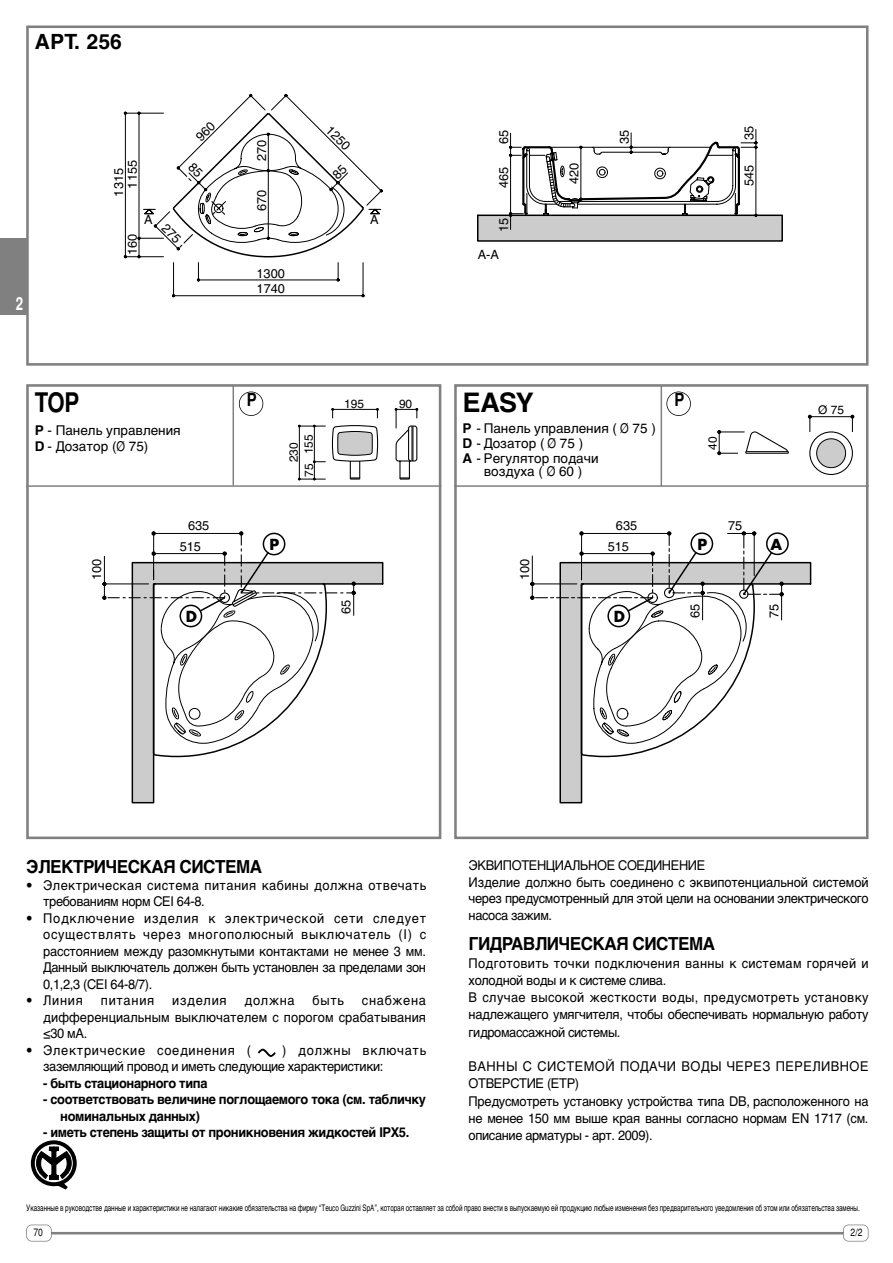
<style>
.page{position:relative;width:893px;height:1263px;background:#fff}
.page>*{position:absolute;margin:0;border:0;box-sizing:border-box;transform-origin:0 0}
.t1{font:700 27px "Helvetica Cyr";color:#000}
.t2{font:700 condensed 27px "Helvetica";color:#000}
.t3{font:700 21px "Helvetica Cyr";letter-spacing:.01em;color:#000}
.t4{font:700 18px "Helvetica Cyr";letter-spacing:-.03em;color:#000;scale:.95 1}
.t5{font:700 condensed 18px "Helvetica";color:#000}
.t6{font:700 condensed 18px "Helvetica";color:#fff;scale:.91 1}
.t7{font:700 14.85px "Futura";color:#000}
.t8{font:13.5px/16.5px "Helvetica Cyr Upright";letter-spacing:-.02em;color:#000;scale:.95 1}
.t9{font:700 13.5px/16.5px "Helvetica Cyr";letter-spacing:-.03em;color:#000;scale:.95 1}
.t10{font:13.5px/15px "Helvetica Cyr Upright";color:#000}
.t11{font:13.5px/16.5px "Helvetica Cyr Upright";letter-spacing:.035em;color:#000;scale:.95 1}
.t12{font:13.5px "Helvetica Cyr Upright";letter-spacing:.055em;color:#000;scale:.95 1}
.t13{font:12.75px/15.8px "Helvetica";color:#000}
.t14{font:11.85px/15.1px "Helvetica";color:#000}
.t15{font:condensed 10.5px "Helvetica";color:#000}
.t16{font:9px "Helvetica Cyr Upright";letter-spacing:-.01em;color:#000;scale:.7 1}
.s1{font-family:"Helvetica Cyr";font-weight:700}
.s2{font-family:"Helvetica";font-stretch:condensed}
</style>
<div class="page">
<div style="left:0;top:238px;width:26px;height:77px;background:#808080"></div>
<hr style="left:39px;top:1232px;width:815px;height:2px;background:#808080">
<div style="left:27px;top:1225px;width:24px;height:16px;background:#fff;border-radius:5px"></div>
<div style="left:26px;top:1225px;width:26px;height:17px;border:2px solid #808080;border-radius:6px"></div>
<div style="left:843px;top:1225px;width:24px;height:16px;background:#fff;border-radius:5px"></div>
<div style="left:843px;top:1225px;width:25px;height:17px;border:2px solid #808080;border-radius:6px"></div>
<div style="left:477px;top:215px;width:306px;height:27px;background:#ccc;border:1px solid #000"></div>
<div style="left:26px;top:26px;width:842px;height:340px;border:3px solid #808080"></div>
<svg style="left:258px;top:1049px;width:18px;height:8px"></svg>
<svg style="left:131px;top:561px;width:253px;height:243px"></svg>
<svg style="left:102px;top:531px;width:254px;height:227px"></svg>
<div style="left:263px;top:533px;width:22px;height:22px;border:1px solid #000;border-radius:50%"></div>
<div style="left:179px;top:605px;width:23px;height:22px;border:1px solid #000;border-radius:50%"></div>
<div style="left:26px;top:384px;width:415px;height:455px;border:3px solid #808080"></div>
<hr style="left:26px;top:485px;width:415px;height:2px;background:#808080">
<svg style="left:559px;top:561px;width:253px;height:243px"></svg>
<svg style="left:530px;top:531px;width:259px;height:227px"></svg>
<div style="left:454px;top:384px;width:414px;height:455px;border:3px solid #808080"></div>
<hr style="left:454px;top:485px;width:414px;height:2px;background:#808080">
<hr style="left:232px;top:385px;width:2px;height:101px;background:#808080">
<hr style="left:660px;top:385px;width:2px;height:101px;background:#808080">
<div style="left:239px;top:392px;width:24px;height:24px;border:2px solid #000;border-radius:50%"></div>
<div style="left:666px;top:392px;width:24px;height:24px;border:2px solid #000;border-radius:50%"></div>
<hr style="left:332px;top:409px;width:45px;height:1px;background:#000">
<hr style="left:314px;top:426px;width:1px;height:53px;background:#000">
<hr style="left:299px;top:426px;width:1px;height:53px;background:#000">
<svg style="left:395px;top:408px;width:23px;height:72px"></svg>
<svg style="left:376px;top:408px;width:2px;height:10px"></svg>
<svg style="left:331px;top:408px;width:3px;height:10px"></svg>
<svg style="left:298px;top:425px;width:27px;height:2px"></svg>
<svg style="left:313px;top:461px;width:12px;height:2px"></svg>
<svg style="left:298px;top:478px;width:27px;height:2px"></svg>
<svg style="left:331px;top:425px;width:47px;height:55px"></svg>
<svg style="left:717px;top:415px;width:137px;height:60px"></svg>
<div style="left:31px;top:1140px;width:46px;height:46px;border:4px solid #000;border-radius:50%"></div>
<svg style="left:35px;top:1147px;width:37px;height:43px"></svg>
<svg style="left:124px;top:94px;width:633px;height:204px"></svg>
<h2 class="t3" style="left:35px;top:34px;width:89px">АРТ. 256</h2>
<h3 class="t6" style="left:16px;top:297px;width:10px">2</h3>
<p class="t13" style="left:126px;top:189px;width:30px;rotate:-90deg">1155</p>
<p class="t13" style="left:112px;top:197px;width:30px;rotate:-90deg">1315</p>
<p class="t13" style="left:144px;top:213px;width:10px">A</p>
<p class="t13" style="left:126px;top:255px;width:23px;rotate:-90deg">160</p>
<h1 class="t2" style="left:35px;top:393px;width:46px">TOP</h1>
<p class="t10" style="left:35px;top:423px;width:148px;line-height:16.2px"><span class="s1">P</span> - Панель управления<br><span class="s1">D</span> - Дозатор (<span class="s2">Ø</span> 75)</p>
<p class="t13" style="left:188px;top:519px;width:23px">635</p>
<p class="t13" style="left:90px;top:580px;width:23px;rotate:-90deg">100</p>
<p class="t13" style="left:180px;top:539px;width:23px">515</p>
<p class="t7" style="left:186px;top:609px;width:13px">D</p>
<p class="t13" style="left:255px;top:161px;width:23px;rotate:-90deg">270</p>
<p class="t13" style="left:255px;top:211px;width:23px;rotate:-90deg">670</p>
<p class="t13" style="left:256px;top:267px;width:30px">1300<br>1740</p>
<p class="t13" style="left:333px;top:124px;width:30px;rotate:45deg">1250</p>
<p class="t13" style="left:370px;top:213px;width:10px">A</p>
<p class="t13" style="left:497px;top:144px;width:16px;rotate:-90deg">65</p>
<p class="t13" style="left:497px;top:188px;width:23px;rotate:-90deg">465</p>
<p class="t13" style="left:497px;top:232px;width:16px;rotate:-90deg">15</p>
<p class="t13" style="left:477px;top:248px;width:23px">A-A</p>
<p class="t13" style="left:567px;top:184px;width:23px;rotate:-90deg">420</p>
<p class="t13" style="left:617px;top:144px;width:16px;rotate:-90deg">35</p>
<p class="t13" style="left:742px;top:140px;width:16px;rotate:-90deg">35</p>
<p class="t13" style="left:742px;top:186px;width:23px;rotate:-90deg">545</p>
<h1 class="t1" style="left:462px;top:393px;width:73px">EASY</h1>
<p class="t10" style="left:462px;top:422px;width:195px"><span class="s1">P</span> - Панель управления ( <span class="s2">Ø</span> 75 )<br><span class="s1">D</span> - Дозатор ( <span class="s2">Ø</span> 75 )<br><span class="s1">A</span> - Регулятор подачи</p>
<p class="t10" style="left:483px;top:466px;width:100px">воздуха ( <span class="s2">Ø</span> 60 )</p>
<h3 class="t5" style="left:247px;top:393px;width:11px">P</h3>
<p class="t14" style="left:344px;top:398px;width:21px">195</p>
<p class="t14" style="left:399px;top:398px;width:15px">90</p>
<h3 class="t5" style="left:674px;top:393px;width:11px">P</h3>
<p class="t14" style="left:287px;top:454px;width:21px;text-indent:-8px;rotate:-90deg">230<br>155</p>
<p class="t14" style="left:302px;top:477px;width:15px;rotate:-90deg">75</p>
<p class="t14" style="left:706px;top:450px;width:15px;rotate:-90deg">40</p>
<p class="t7" style="left:269px;top:537px;width:11px">P</p>
<p class="t13" style="left:339px;top:614px;width:16px;rotate:-90deg">65</p>
<p class="t13" style="left:518px;top:580px;width:23px;rotate:-90deg">100</p>
<p class="t13" style="left:616px;top:519px;width:23px">635</p>
<p class="t13" style="left:728px;top:519px;width:16px">75</p>
<p class="t13" style="left:607px;top:539px;width:23px">515</p>
<p class="t7" style="left:697px;top:537px;width:11px">P</p>
<p class="t7" style="left:613px;top:609px;width:13px">D</p>
<p class="t13" style="left:688px;top:618px;width:16px;rotate:-90deg">65</p>
<p class="t7" style="left:770px;top:537px;width:13px">A</p>
<p class="t13" style="left:767px;top:618px;width:16px;rotate:-90deg">75</p>
<p class="t14" style="left:818px;top:403px;width:27px">Ø 75</p>
<h3 class="t4" style="left:26px;top:860px;width:250px">ЭЛЕКТРИЧЕСКАЯ СИСТЕМА</h3>
<p class="t11" style="left:43px;top:878px;width:404px;text-indent:-17px">• Электрическая система питания кабины должна отвечать требованиям норм CEI 64-8.</p>
<p class="t8" style="left:43px;top:911px;width:404px;text-align:justify;text-indent:-17px">• Подключение изделия к электрической сети следует осуществлять через многополюсный выключатель (I) с расстоянием между разомкнутыми контактами не менее 3 мм.<br>Данный выключатель должен быть установлен за пределами зон 0,1,2,3 (CEI 64-8/7).</p>
<p class="t8" style="left:26px;top:994px;width:61px">• Линия</p>
<p class="t12" style="left:101px;top:996px;width:58px">питания</p>
<p class="t12" style="left:172px;top:996px;width:59px">изделия</p>
<p class="t8" style="left:244px;top:994px;width:54px">должна</p>
<p class="t8" style="left:312px;top:994px;width:35px">быть</p>
<p class="t8" style="left:43px;top:994px;width:404px;text-align:justify;text-indent:318px">снабжена дифференциальным выключателем с порогом срабатывания ≤30 мА.</p>
<p class="t12" style="left:26px;top:1045px;width:238px">• Электрические соединения (</p>
<p class="t8" style="left:43px;top:1043px;width:404px;text-indent:239px">) должны включать заземляющий провод и иметь следующие характеристики:</p>
<p class="t9" style="left:43px;top:1076px;width:174px">- быть стационарного типа</p>
<p class="t9" style="left:60px;top:1092px;width:386px;text-indent:-17px">- соответствовать величине поглощаемого тока (см. табличку номинальных данных)</p>
<p class="t9" style="left:43px;top:1125px;width:387px">- иметь степень защиты от проникновения жидкостей IPX5.</p>
<p class="t8" style="left:468px;top:859px;width:422px">ЭКВИПОТЕНЦИАЛЬНОЕ СОЕДИНЕНИЕ<br>Изделие должно быть соединено с эквипотенциальной системой через предусмотренный для этой цели на основании электрического насоса зажим.</p>
<h3 class="t4" style="left:468px;top:938px;width:261px">ГИДРАВЛИЧЕСКАЯ СИСТЕМА</h3>
<p class="t8" style="left:468px;top:956px;width:422px;line-height:17.2px">Подготовить точки подключения ванны к системам горячей и холодной воды и к системе слива.<br>В случае высокой жесткости воды, предусмотреть установку надлежащего умягчителя, чтобы обеспечивать нормальную работу гидромассажной системы.</p>
<p class="t8" style="left:468px;top:1059px;width:422px;line-height:17.2px">ВАННЫ С СИСТЕМОЙ ПОДАЧИ ВОДЫ ЧЕРЕЗ ПЕРЕЛИВНОЕ ОТВЕРСТИЕ (ETP)<br>Предусмотреть установку устройства типа DB, расположенного на не менее 150 мм выше края ванны согласно нормам EN 1717 (см. описание арматуры - арт. 2009).</p>
<p class="t16" style="left:26px;top:1204px;width:1192px">Указанные в руководстве данные и характеристики не налагают никакие обязательства на фирму “Teuco Guzzini SpA”, которая оставляет за собой право внести в выпускаемую ей продукцию любые изменения без предварительного уведомления об этом или обязательства замены.</p>
<p class="t15" style="left:33px;top:1228px;width:11px">70</p>
<p class="t15" style="left:850px;top:1228px;width:13px">2/2</p>
</div>
